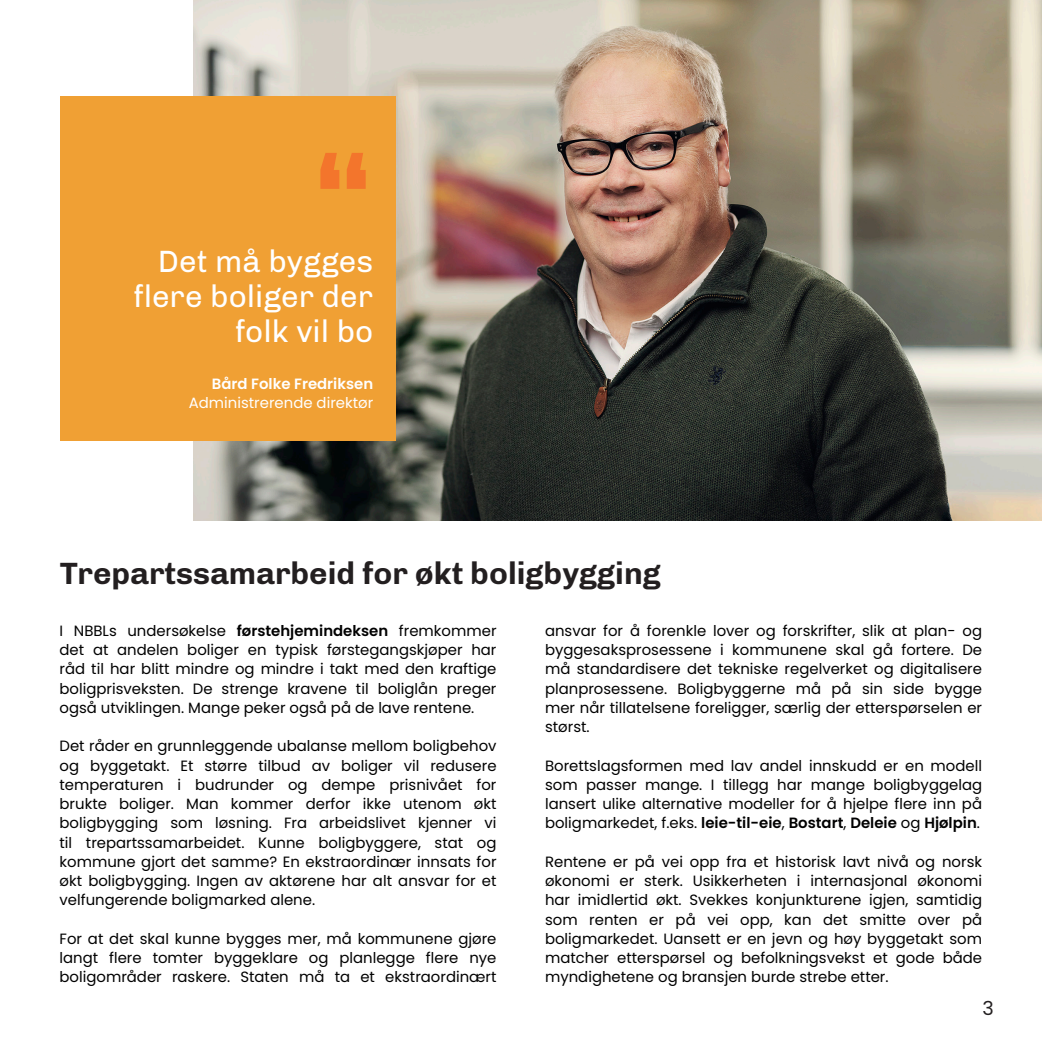
<style>
.page{position:relative;width:1042px;height:1042px;background:#fff}
.page>*{position:absolute;margin:0;border:0;box-sizing:border-box;transform-origin:0 0}
.t1{font:700 140px "Raleway";color:#f3752c}
.t2{font:700 31.5px "Chivo";color:#231f20}
.t3{font:31.5px/35px "Chivo";color:#fff;text-align:right}
.t4{font:19.25px "Poppins";color:#231f20}
.t5{font:14.88px/19.2px "Poppins";color:#000001;text-align:justify}
.t6{font:14.88px "Poppins";color:#fff}
.t7{font:600 14.88px "Poppins";color:#fff}
.s1{font-weight:600}
</style>
<div class="page">
<img style="left:193px;top:0;width:849px;height:521px">
<div style="left:60px;top:96px;width:336px;height:345px;background:#f0a034"></div>
<p class="t1" style="left:313px;top:126px;width:62px">“</p>
<p class="t3" style="left:133px;top:244px;width:242px">Det må bygges flere boliger der folk vil bo</p>
<p class="t7" style="left:212px;top:375px;width:163px">Bård Folke Fredriksen</p>
<p class="t6" style="left:189px;top:394px;width:186px">Administrerende direktør</p>
<p class="t2" style="left:60px;top:555px;width:602px">Trepartssamarbeid for økt boligbygging</p>
<p class="t5" style="left:545px;top:621px;width:438px">ansvar for å forenkle lover og forskrifter, slik at plan- og byggesaksprosessene i kommunene skal gå fortere. De må standardisere det tekniske regelverket og digitalisere planprosessene. Boligbyggerne må på sin side bygge mer når tillatelsene foreligger, særlig der etterspørselen er størst.</p>
<p class="t5" style="left:545px;top:756px;width:438px">Borettslagsformen med lav andel innskudd er en modell som passer mange. I tillegg har mange boligbyggelag lansert ulike alternative modeller for å hjelpe flere inn på boligmarkedet, f.eks. <span class="s1">leie-til-eie</span>, <span class="s1">Bostart</span>, <span class="s1">Deleie</span> og <span class="s1">Hjølpin</span>.</p>
<p class="t5" style="left:545px;top:852px;width:438px">Rentene er på vei opp fra et historisk lavt nivå og norsk økonomi er sterk. Usikkerheten i internasjonal økonomi har imidlertid økt. Svekkes konjunkturene igjen, samtidig som renten er på vei opp, kan det smitte over på boligmarkedet. Uansett er en jevn og høy byggetakt som matcher etterspørsel og befolkningsvekst et gode både myndighetene og bransjen burde strebe etter.</p>
<p class="t5" style="left:60px;top:621px;width:438px">I NBBLs undersøkelse <span class="s1">førstehjemindeksen</span> fremkommer det at andelen boliger en typisk førstegangskjøper har råd til har blitt mindre og mindre i takt med den kraftige boligprisveksten. De strenge kravene til boliglån preger også utviklingen. Mange peker også på de lave rentene.</p>
<p class="t5" style="left:60px;top:736px;width:438px">Det råder en grunnleggende ubalanse mellom boligbehov og byggetakt. Et større tilbud av boliger vil redusere temperaturen i budrunder og dempe prisnivået for brukte boliger. Man kommer derfor ikke utenom økt boligbygging som løsning. Fra arbeidslivet kjenner vi til trepartssamarbeidet. Kunne boligbyggere, stat og kommune gjort det samme? En ekstraordinær innsats for økt boligbygging. Ingen av aktørene har alt ansvar for et velfungerende boligmarked alene.</p>
<p class="t5" style="left:60px;top:929px;width:438px">For at det skal kunne bygges mer, må kommunene gjøre langt flere tomter byggeklare og planlegge flere nye boligområder raskere. Staten må ta et ekstraordinært</p>
<p class="t4" style="left:982px;top:997px;width:13px">3</p>
</div>
